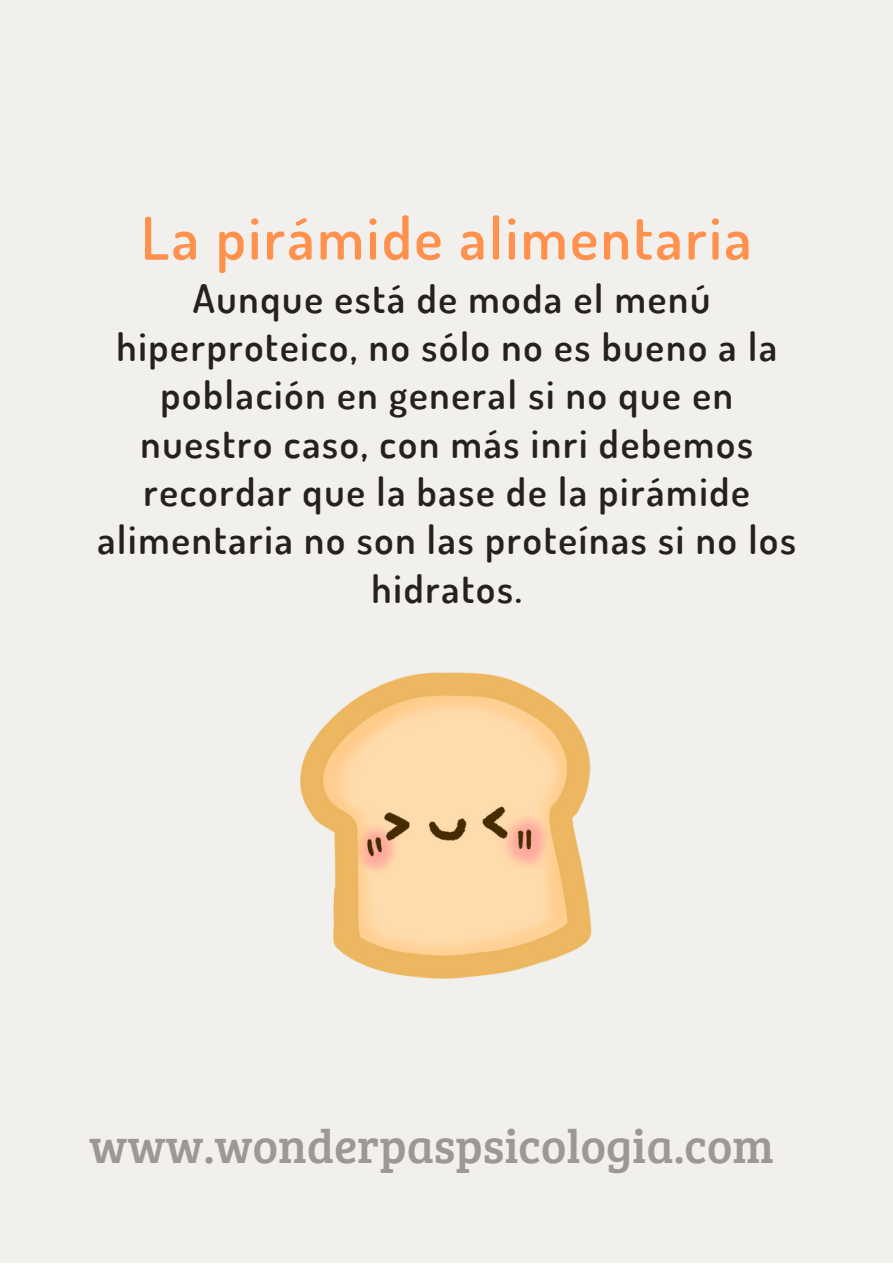
<style>
.page{position:relative;width:893px;height:1264px;background:#fff}
.page>*{position:absolute;margin:0;border:0;box-sizing:border-box;transform-origin:0 0}
.t1{font:600 58.8px "Dosis";letter-spacing:.045em;color:#ff914d}
.t2{font:48px "Bree Serif";color:#9d9895}
.t3{font:600 39.3px/48.3px "Dosis";letter-spacing:.045em;color:#24211f;text-align:center}
</style>
<div class="page">
<div style="left:0;top:0;width:892px;height:1262px;background:#f1f0ec"></div>
<img style="left:300px;top:672px;width:292px;height:306px">
<h1 class="t1" style="left:141px;top:199px;width:612px">La pirámide alimentaria</h1>
<p class="t3" style="left:97px;top:273px;width:700px">Aunque está de moda el menú hiperproteico, no sólo no es bueno a la población en general si no que en nuestro caso, con más inri debemos recordar que la base de la pirámide alimentaria no son las proteínas si no los hidratos.</p>
<p class="t2" style="left:89px;top:1111px;width:686px">www.wonderpaspsicologia.com</p>
</div>
